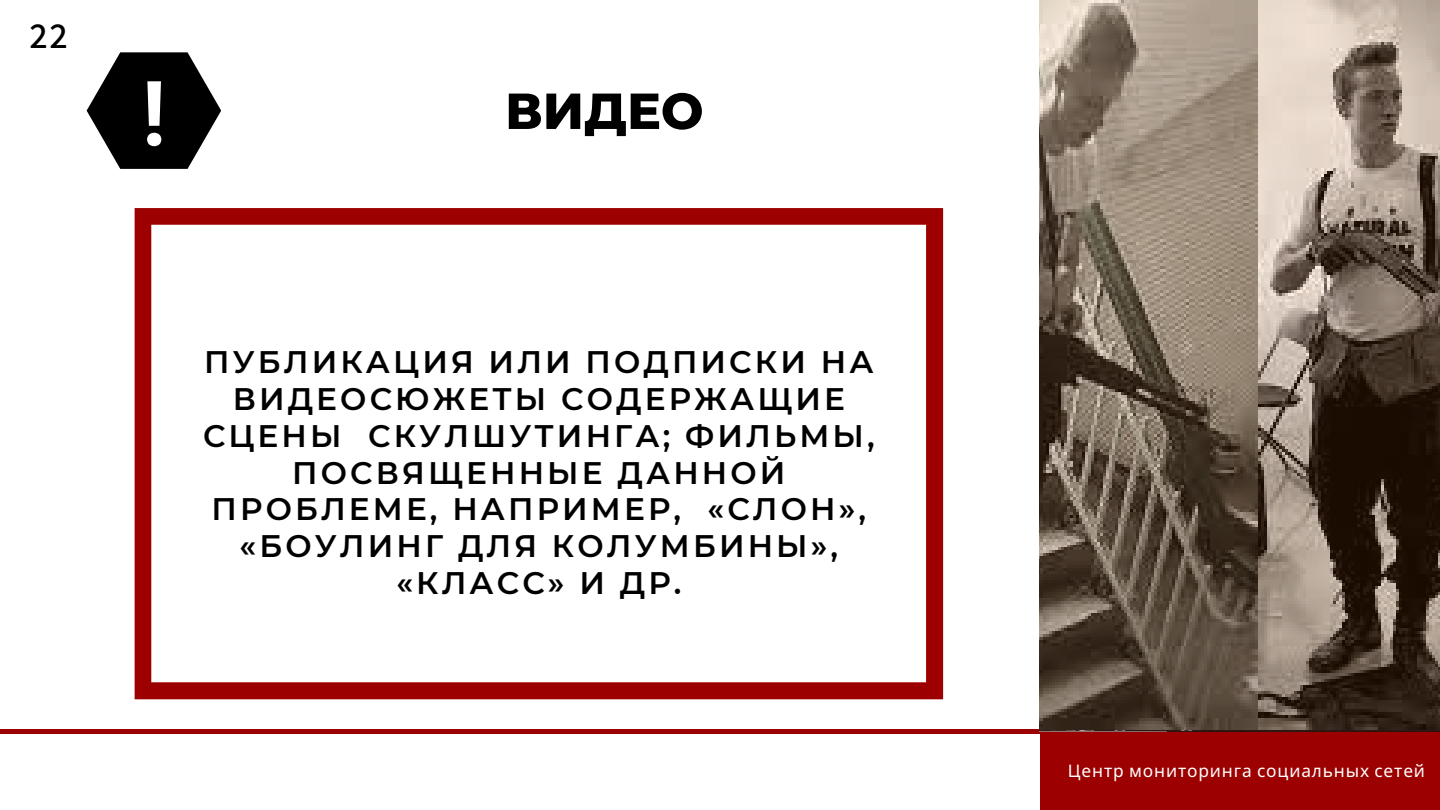
<style>
.page{position:relative;width:1440px;height:810px;background:#fff}
.page>*{position:absolute;margin:0;border:0;box-sizing:border-box;transform-origin:0 0}
.t1{font:700 90.3px "Roboto";color:#fff}
.t2{font:800 50.6px "Montserrat";color:#000}
.t3{font:600 36.2px "Assistant";color:#000}
.t4{font:600 31.1px/36.8px "Montserrat";letter-spacing:.1em;color:#000;text-align:center}
.t5{font:17.3px "Noto Sans";letter-spacing:.05em;color:#fff}
</style>
<div class="page">
<div style="left:1040px;top:730px;width:400px;height:80px;background:#9c0000"></div>
<svg style="left:87px;top:52px;width:134px;height:117px"></svg>
<svg style="left:0;top:729px;width:1440px;height:5px;background:#900404"></svg>
<svg style="left:135px;top:208px;width:808px;height:491px"></svg>
<img style="left:1039px;top:0;width:401px;height:730px">
<p class="t3" style="left:29px;top:11px;width:40px">22</p>
<h1 class="t1" style="left:142px;top:62px;width:26px">!</h1>
<h2 class="t2" style="left:505px;top:80px;width:200px">ВИДЕО</h2>
<p class="t4" style="left:203px;top:344px;width:673px">ПУБЛИКАЦИЯ ИЛИ ПОДПИСКИ НА<br>ВИДЕОСЮЖЕТЫ СОДЕРЖАЩИЕ<br>СЦЕНЫ СКУЛШУТИНГА; ФИЛЬМЫ,<br>ПОСВЯЩЕННЫЕ ДАННОЙ<br>ПРОБЛЕМЕ, НАПРИМЕР, «СЛОН», «БОУЛИНГ ДЛЯ КОЛУМБИНЫ», «КЛАСС» И ДР.</p>
<p class="t5" style="left:1068px;top:758px;width:359px">Центр мониторинга социальных сетей</p>
</div>
